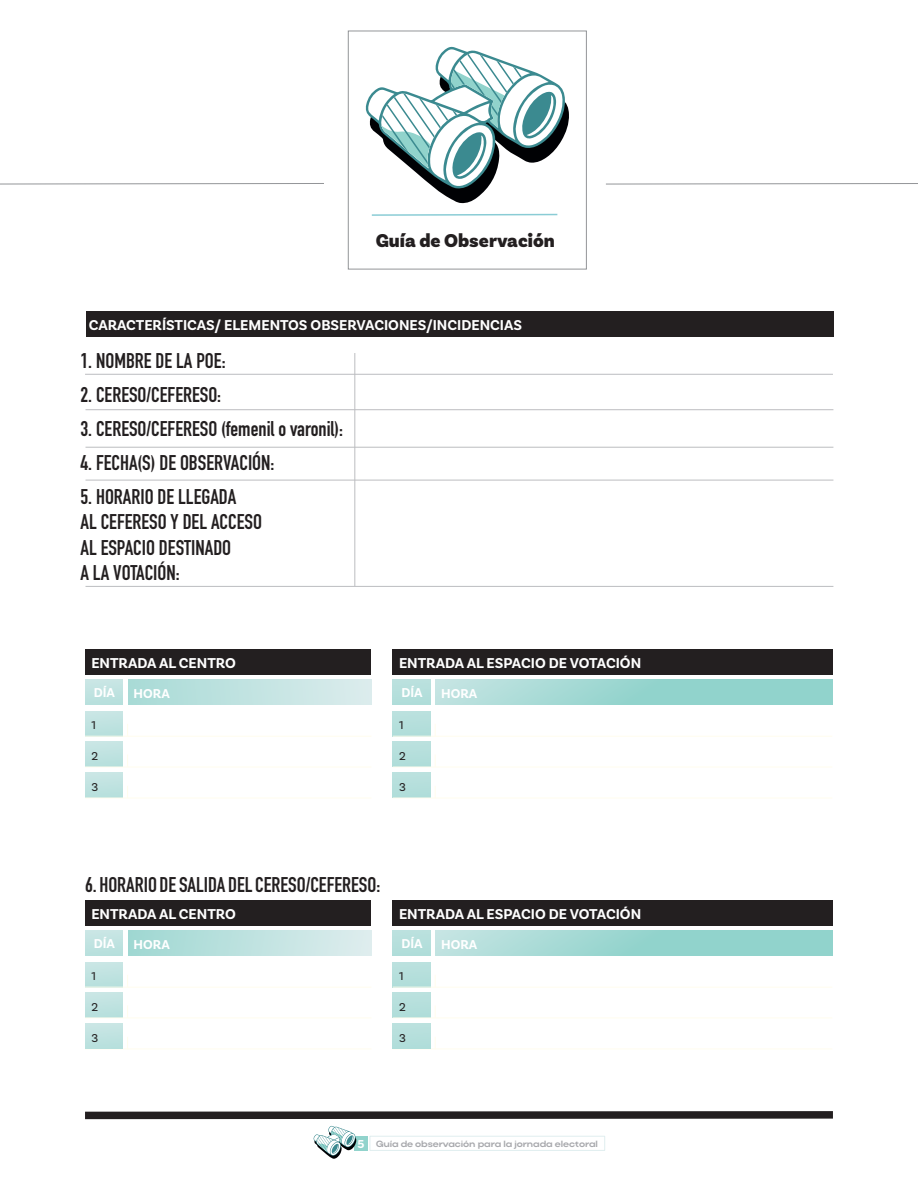
<style>
.page{position:relative;width:918px;height:1188px;background:#fff}
.page>*{position:absolute;margin:0;border:0;box-sizing:border-box;transform-origin:0 0}
.t1{font:700 21px "DIN Condensed";color:#231f20}
.t2{font:900 19.5px "Basic Sans";color:#231f20}
.t3{font:700 15px "Basic Sans";color:#fff}
.t4{font:700 13.5px "Basic Sans";color:#fff}
.t5{font:12px "Basic Sans";color:#231f20}
.t6{font:700 12px "Basic Sans";color:#fff}
.t7{font:700 9px "Actay Wide";letter-spacing:-.01em;color:#a8a9ad}
</style>
<div class="page">
<svg style="left:606px;top:183px;width:312px;height:1px"></svg>
<svg style="left:0;top:183px;width:324px;height:1px"></svg>
<div style="left:348px;top:31px;width:239px;height:238px;border:1px solid #939598"></div>
<svg style="left:371px;top:213px;width:187px;height:3px"></svg>
<svg style="left:365px;top:47px;width:204px;height:157px"></svg>
<svg style="left:85px;top:1111px;width:748px;height:48px"></svg>
<div style="left:85px;top:650px;width:286px;height:25px;background:#231f20"></div>
<div style="left:393px;top:650px;width:440px;height:25px;background:#231f20"></div>
<div style="left:86px;top:311px;width:747px;height:26px;background:#231f20"></div>
<hr style="left:85px;top:374px;width:748px;height:1px;background:#bcbdc0">
<hr style="left:86px;top:409px;width:747px;height:1px;background:#bcbdc0">
<hr style="left:86px;top:447px;width:747px;height:1px;background:#bcbdc0">
<hr style="left:86px;top:480px;width:747px;height:1px;background:#bcbdc0">
<hr style="left:86px;top:586px;width:747px;height:1px;background:#bcbdc0">
<hr style="left:354px;top:353px;width:1px;height:233px;background:#bcbdc0">
<div style="left:393px;top:711px;width:38px;height:26px;background:#b6dfdc"></div>
<div style="left:393px;top:741px;width:38px;height:26px;background:#b5dfdc"></div>
<div style="left:393px;top:773px;width:38px;height:25px;background:#b5dfdc"></div>
<div style="left:85px;top:711px;width:37px;height:26px;background:#c1e3e1"></div>
<div style="left:85px;top:741px;width:37px;height:26px;background:#c0e3e1"></div>
<div style="left:85px;top:773px;width:37px;height:25px;background:#c0e3e1"></div>
<div style="left:435px;top:680px;width:398px;height:25px;background:linear-gradient(to right,#b9e0dd,#85cfc7)"></div>
<div style="left:393px;top:680px;width:38px;height:25px;background:#b5dfdc"></div>
<div style="left:128px;top:680px;width:243px;height:25px;background:linear-gradient(to right,#a8dbd6,#dceced)"></div>
<div style="left:85px;top:680px;width:37px;height:25px;background:#c0e3e1"></div>
<hr style="left:85px;top:736px;width:286px;height:1px;background:#fffdee">
<hr style="left:85px;top:767px;width:286px;height:1px;background:#fffdee">
<svg style="left:127px;top:724px;width:1px;height:12px"></svg>
<svg style="left:127px;top:755px;width:1px;height:12px"></svg>
<svg style="left:127px;top:786px;width:1px;height:12px"></svg>
<hr style="left:85px;top:798px;width:286px;height:1px;background:#fffdee">
<hr style="left:393px;top:736px;width:439px;height:1px;background:#fffdee">
<hr style="left:393px;top:767px;width:439px;height:1px;background:#fffdee">
<svg style="left:435px;top:724px;width:1px;height:12px"></svg>
<svg style="left:435px;top:755px;width:1px;height:12px"></svg>
<svg style="left:435px;top:786px;width:1px;height:12px"></svg>
<hr style="left:393px;top:798px;width:439px;height:1px;background:#fffdee">
<div style="left:85px;top:901px;width:286px;height:25px;background:#231f20"></div>
<div style="left:393px;top:901px;width:440px;height:25px;background:#231f20"></div>
<hr style="left:85px;top:1049px;width:286px;height:1px;background:#fffdee">
<hr style="left:393px;top:1049px;width:439px;height:1px;background:#fffdee">
<div style="left:393px;top:962px;width:38px;height:26px;background:#b6dfdc"></div>
<div style="left:393px;top:992px;width:38px;height:26px;background:#b5dfdc"></div>
<div style="left:393px;top:1024px;width:38px;height:25px;background:#b5dfdc"></div>
<div style="left:85px;top:962px;width:37px;height:26px;background:#c1e3e1"></div>
<div style="left:85px;top:992px;width:37px;height:26px;background:#c0e3e0"></div>
<div style="left:85px;top:1024px;width:37px;height:25px;background:#c0e3e0"></div>
<div style="left:435px;top:931px;width:398px;height:25px;background:linear-gradient(to right,#b9e0dd,#85cfc7)"></div>
<div style="left:393px;top:931px;width:38px;height:25px;background:#b5dfdc"></div>
<div style="left:128px;top:931px;width:243px;height:25px;background:linear-gradient(to right,#9fd7d2,#dfedee)"></div>
<div style="left:85px;top:931px;width:37px;height:25px;background:#c0e3e0"></div>
<hr style="left:85px;top:987px;width:286px;height:1px;background:#fffdee">
<hr style="left:85px;top:1018px;width:286px;height:1px;background:#fffdee">
<svg style="left:127px;top:975px;width:1px;height:12px"></svg>
<svg style="left:127px;top:1006px;width:1px;height:12px"></svg>
<svg style="left:127px;top:1037px;width:1px;height:12px"></svg>
<hr style="left:393px;top:987px;width:439px;height:1px;background:#fffdee">
<hr style="left:393px;top:1018px;width:439px;height:1px;background:#fffdee">
<svg style="left:435px;top:975px;width:1px;height:12px"></svg>
<svg style="left:435px;top:1006px;width:1px;height:12px"></svg>
<svg style="left:435px;top:1037px;width:1px;height:12px"></svg>
<p class="t2" style="left:376px;top:229px;width:181px">Guía de Observación</p>
<p class="t3" style="left:89px;top:316px;width:435px">CARACTERÍSTICAS/ ELEMENTOS OBSERVACIONES/INCIDENCIAS</p>
<p class="t1" style="left:80px;top:347px;width:147px">1. NOMBRE DE LA POE:</p>
<p class="t1" style="left:80px;top:381px;width:142px">2. CERESO/CEFERESO:</p>
<p class="t1" style="left:80px;top:415px;width:264px">3. CERESO/CEFERESO (femenil o varonil):</p>
<p class="t1" style="left:80px;top:449px;width:196px">4. FECHA(S) DE OBSERVACIÓN:</p>
<p class="t1" style="left:80px;top:483px;width:157px">5. HORARIO DE LLEGADA</p>
<p class="t1" style="left:80px;top:508px;width:183px">AL CEFERESO Y DEL ACCESO</p>
<p class="t1" style="left:80px;top:533px;width:152px">AL ESPACIO DESTINADO</p>
<p class="t1" style="left:80px;top:558px;width:101px">A LA VOTACIÓN:</p>
<p class="t3" style="left:91px;top:654px;width:146px">ENTRADA AL CENTRO</p>
<p class="t3" style="left:399px;top:654px;width:244px">ENTRADA AL ESPACIO DE VOTACIÓN</p>
<p class="t4" style="left:94px;top:685px;width:23px">DÍA</p>
<p class="t4" style="left:134px;top:685px;width:38px">HORA</p>
<p class="t4" style="left:401px;top:685px;width:23px">DÍA</p>
<p class="t4" style="left:441px;top:685px;width:38px">HORA</p>
<p class="t5" style="left:91px;top:718px;width:6px">1</p>
<p class="t5" style="left:91px;top:749px;width:8px">2</p>
<p class="t5" style="left:91px;top:780px;width:8px">3</p>
<p class="t5" style="left:399px;top:718px;width:6px">1</p>
<p class="t5" style="left:399px;top:749px;width:8px">2</p>
<p class="t5" style="left:399px;top:780px;width:8px">3</p>
<p class="t1" style="left:85px;top:870px;width:297px">6. HORARIO DE SALIDA DEL CERESO/CEFERESO:</p>
<p class="t3" style="left:91px;top:905px;width:146px">ENTRADA AL CENTRO</p>
<p class="t3" style="left:399px;top:905px;width:244px">ENTRADA AL ESPACIO DE VOTACIÓN</p>
<p class="t4" style="left:94px;top:936px;width:23px">DÍA</p>
<p class="t4" style="left:134px;top:936px;width:38px">HORA</p>
<p class="t4" style="left:401px;top:936px;width:23px">DÍA</p>
<p class="t4" style="left:441px;top:936px;width:38px">HORA</p>
<p class="t5" style="left:91px;top:969px;width:6px">1</p>
<p class="t5" style="left:91px;top:1000px;width:8px">2</p>
<p class="t5" style="left:91px;top:1031px;width:8px">3</p>
<p class="t5" style="left:399px;top:969px;width:6px">1</p>
<p class="t5" style="left:399px;top:1000px;width:8px">2</p>
<p class="t5" style="left:399px;top:1031px;width:8px">3</p>
<p class="t6" style="left:357px;top:1137px;width:8px">5</p>
<p class="t7" style="left:376px;top:1138px;width:223px">Guía de observación para la jornada electoral</p>
</div>
